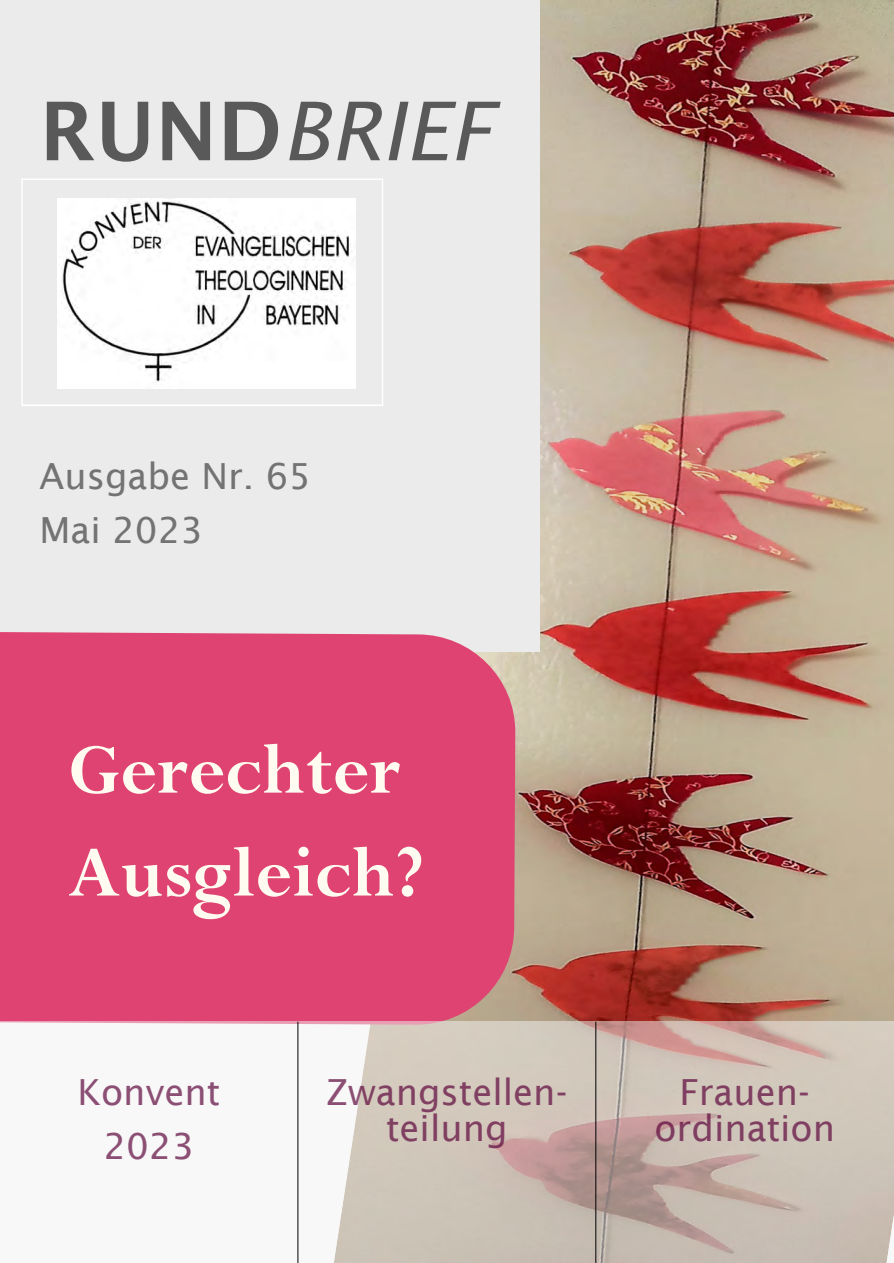
<style>
.page{position:relative;width:894px;height:1263px;background:#fff}
.page>*{position:absolute;margin:0;border:0;box-sizing:border-box;transform-origin:0 0}
.t1{font:italic 81px "Lucida Sans";color:#595959}
.t2{font:700 78px/102.9px "Perpetua";color:#fffbf0}
.t3{font:36px/36px "Lucida Sans";color:rgb(94 6 60/.7);text-align:center}
.t4{font:36px/54px "Lucida Sans";color:#737373}
.s1{font-weight:600;font-style:normal}
</style>
<div class="page">
<img style="left:515px;top:0;width:378px;height:1022px">
<div style="left:0;top:0;width:539px;height:652px;background:#ebebeb"></div>
<svg style="left:21px;top:179px;width:362px;height:227px;fill:#fcfcfc"></svg>
<div style="left:0;top:632px;width:515px;height:390px;background:#df4372"></div>
<div style="left:0;top:1022px;width:893px;height:241px;background:#f2f2f2;opacity:.52"></div>
<hr style="left:297px;top:1022px;width:1px;height:241px;background:#000">
<hr style="left:595px;top:1022px;width:1px;height:241px;background:#000">
<p class="t1" style="left:39px;top:98px;width:454px"><span class="s1">RUND</span>BRIEF</p>
<p class="t4" style="left:39px;top:451px;width:273px">Ausgabe Nr. 65<br>Mai 2023</p>
<p class="t2" style="left:68px;top:728px;width:357px">Gerechter<br>Ausgleich?</p>
<p class="t3" style="left:78px;top:1068px;width:144px;line-height:54px">Konvent<br>2023</p>
<p class="t3" style="left:326px;top:1077px;width:242px">Zwangstellen&shy;teilung</p>
<p class="t3" style="left:654px;top:1077px;width:182px">Frauen&shy;ordination</p>
</div>
